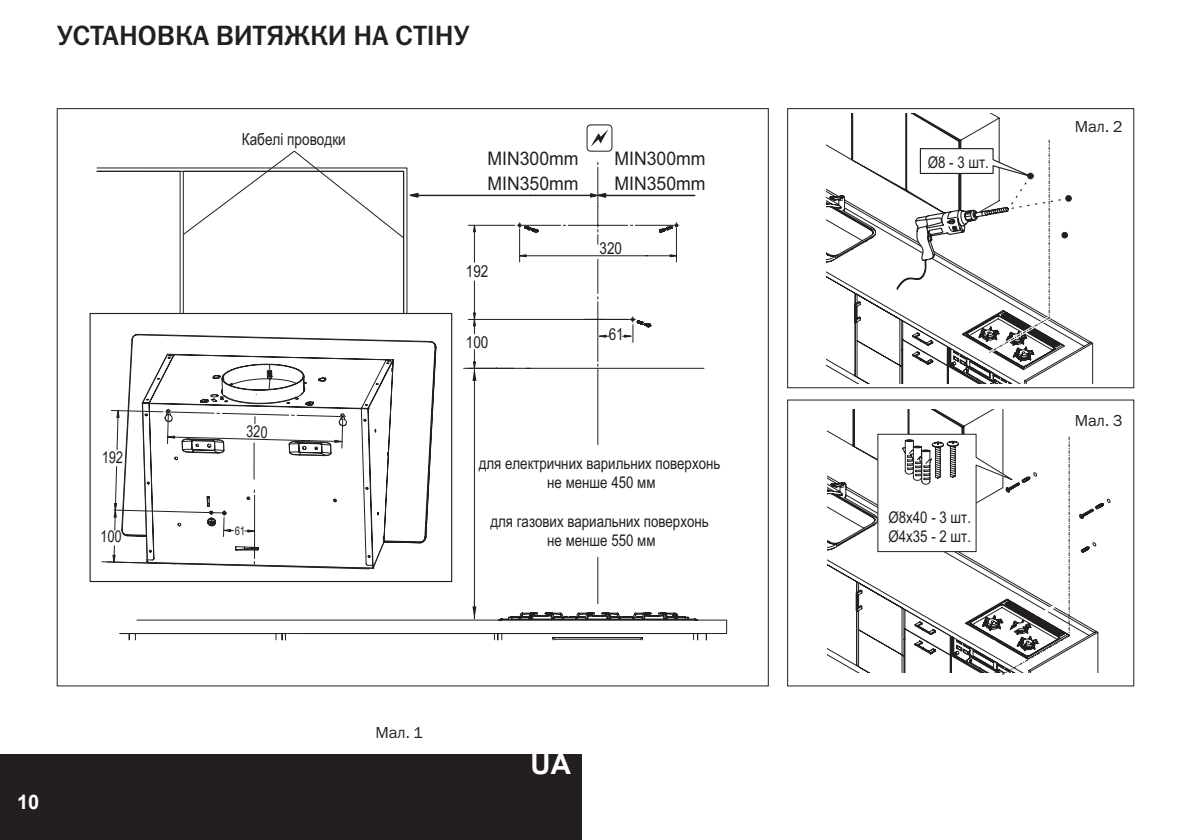
<style>
.page{position:relative;width:1191px;height:840px;background:#fff}
.page>*{position:absolute;margin:0;border:0;box-sizing:border-box;transform-origin:0 0}
.Раздел_Left{font:28px "Franklin Gothic Medium C";color:#231f20}
.t1{font:700 28px "Arial";color:#fff}
.t2{font:700 20px "Arial";color:#fff}
.t3{font:18.8px "Arial";color:#231f20;scale:.94 1}
.t4{font:16.6px "Arial Narrow";color:#231f20}
.t5{font:16.2px/19.4px "Arial Narrow";color:#231f20;text-align:center}
.Snosky{font:16px "Franklin Gothic Book C";color:#231f20}
</style>
<div class="page">
<div style="left:0;top:754px;width:581px;height:85px;background:#231f20"></div>
<div style="left:787px;top:108px;width:347px;height:280px;border:1px solid #231f20"></div>
<svg style="left:826px;top:114px;width:267px;height:269px"></svg>
<svg style="left:895px;top:139px;width:177px;height:230px"></svg>
<svg style="left:827px;top:409px;width:177px;height:263px"></svg>
<svg style="left:877px;top:433px;width:234px;height:242px"></svg>
<svg style="left:96px;top:167px;width:631px;height:473px"></svg>
<svg style="left:672px;top:612px;width:6px;height:6px"></svg>
<div style="left:587px;top:124px;width:25px;height:27px;border:1px solid #231f20;border-radius:4px"></div>
<svg style="left:591px;top:129px;width:17px;height:18px"></svg>
<div style="left:90px;top:313px;width:362px;height:268px;background:#fff;border:1px solid #231f20"></div>
<hr style="left:597px;top:167px;width:1px;height:60px;background:#231f20">
<hr style="left:468px;top:319px;width:159px;height:1px;background:#231f20">
<hr style="left:468px;top:367px;width:46px;height:1px;background:#231f20">
<hr style="left:474px;top:225px;width:1px;height:37px;background:#231f20">
<hr style="left:474px;top:281px;width:1px;height:38px;background:#231f20">
<hr style="left:468px;top:225px;width:47px;height:1px;background:#231f20">
<svg style="left:472px;top:224px;width:4px;height:8px"></svg>
<svg style="left:472px;top:312px;width:4px;height:22px"></svg>
<hr style="left:530px;top:194px;width:65px;height:2px;background:#231f20">
<hr style="left:413px;top:194px;width:117px;height:2px;background:#231f20">
<hr style="left:463px;top:368px;width:241px;height:1px;background:#231f20">
<hr style="left:474px;top:369px;width:1px;height:249px;background:#231f20">
<svg style="left:589px;top:192px;width:18px;height:7px"></svg>
<hr style="left:601px;top:195px;width:94px;height:1px;background:#231f20">
<svg style="left:496px;top:206px;width:184px;height:163px"></svg>
<svg style="left:472px;top:599px;width:4px;height:20px"></svg>
<svg style="left:472px;top:349px;width:4px;height:32px"></svg>
<hr style="left:597px;top:259px;width:1px;height:34px;background:#231f20">
<svg style="left:130px;top:333px;width:307px;height:211px"></svg>
<svg style="left:182px;top:150px;width:238px;height:89px"></svg>
<svg style="left:101px;top:357px;width:288px;height:212px"></svg>
<p class="Раздел_Left" style="left:57px;top:20px;width:414px">УСТАНОВКА ВИТЯЖКИ НА СТІНУ</p>
<p class="t4" style="left:242px;top:126px;width:106px">Кабелі проводки</p>
<p class="t3" style="left:487px;top:146px;width:98px">MIN300mm</p>
<p class="t3" style="left:614px;top:146px;width:98px">MIN300mm</p>
<p class="t3" style="left:487px;top:170px;width:98px">MIN350mm</p>
<p class="t3" style="left:614px;top:170px;width:98px">MIN350mm</p>
<p class="t4" style="left:466px;top:258px;width:24px">192</p>
<p class="t4" style="left:466px;top:330px;width:24px">100</p>
<p class="t4" style="left:599px;top:236px;width:24px">320</p>
<p class="t4" style="left:608px;top:322px;width:17px">61</p>
<p class="t5" style="left:479px;top:452px;width:243px">для електричних варильних поверхонь не менше 450 мм</p>
<p class="t5" style="left:490px;top:510px;width:220px">для газових вариальних поверхонь не менше 550 мм</p>
<p class="t2" style="left:17px;top:788px;width:24px">10</p>
<p class="Snosky" style="left:375px;top:723px;width:49px">Мал. 1</p>
<h1 class="t1" style="left:530px;top:744px;width:42px">UA</h1>
<p class="t5" style="left:927px;top:151px;width:63px">Ø8 - 3 шт.</p>
<p class="Snosky" style="left:1074px;top:118px;width:49px">Мал. 2</p>
<p class="t5" style="left:888px;top:506px;width:84px;text-align:left">Ø8x40 - 3 шт.<br>Ø4x35 - 2 шт.</p>
<p class="Snosky" style="left:1074px;top:412px;width:49px">Мал. 3</p>
</div>
